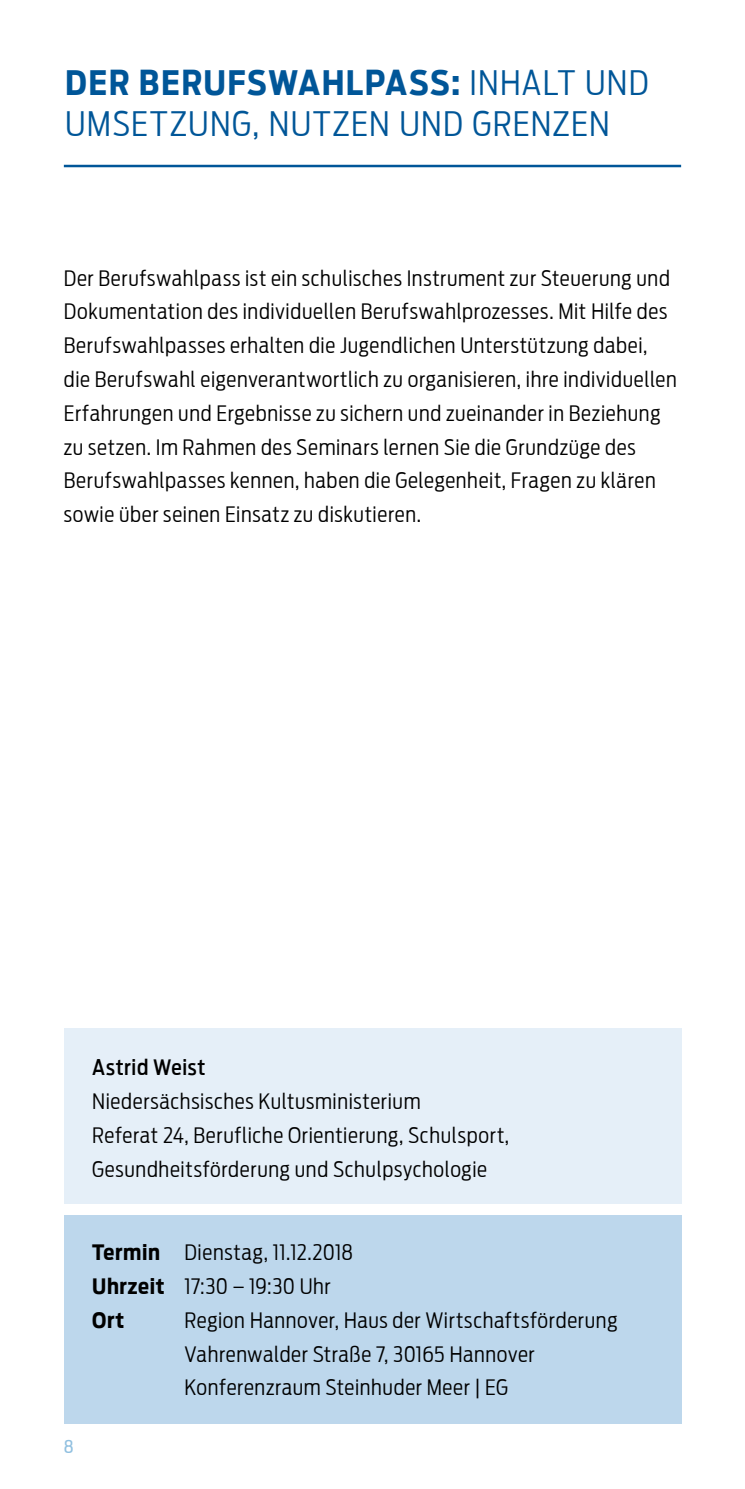
<style>
.page{position:relative;width:745px;height:1489px;background:#fff}
.page>*{position:absolute;margin:0;border:0;box-sizing:border-box;transform-origin:0 0}
.t1{font:300 33.75px/40.5px "Antenna Cond";letter-spacing:.035em;color:#005698}
.t2{font:300 21.25px/33.8px "Antenna Cond";letter-spacing:.03em;color:#000}
.t3{font:500 21.25px "Antenna Cond";letter-spacing:.035em;color:#000}
.t4{font:17.5px "Antenna Cond";color:#91c0e0}
.s1{font-weight:700}
</style>
<div class="page">
<div style="left:64px;top:1028px;width:616px;height:175px;background:#e5eff8"></div>
<div style="left:64px;top:1214px;width:616px;height:209px;background:#bdd7ec"></div>
<hr style="left:64px;top:165px;width:616px;height:2px;background:#005698">
<h1 class="t1" style="left:65px;top:62px;width:584px"><span class="s1">DER BERUFSWAHLPASS:</span> INHALT UND<br>UMSETZUNG, NUTZEN UND GRENZEN</h1>
<p class="t2" style="left:64px;top:261px;width:614px">Der Berufswahlpass ist ein schulisches Instrument zur Steuerung und Dokumentation des individuellen Berufswahlprozesses. Mit Hilfe des Berufswahlpasses erhalten die Jugendlichen Unterstützung dabei, die Berufswahl eigenverantwortlich zu organisieren, ihre individuellen Erfahrungen und Ergebnisse zu sichern und zueinander in Beziehung zu setzen. Im Rahmen des Seminars lernen Sie die Grundzüge des Berufswahlpasses kennen, haben die Gelegenheit, Fragen zu klären sowie über seinen Einsatz zu diskutieren.</p>
<p class="t3" style="left:92px;top:1054px;width:115px">Astrid Weist</p>
<p class="t2" style="left:92px;top:1084px;width:418px">Niedersächsisches Kultusministerium<br>Referat 24, Berufliche Orientierung, Schulsport,<br>Gesundheitsförderung und Schulpsychologie</p>
<p class="t4" style="left:64px;top:1436px;width:11px">8</p>
<p class="t2" style="left:92px;top:1235px;width:262px"><span class="s1">Termin</span> Dienstag, 11.12.2018<br><span class="s1">Uhrzeit</span> 17:30 – 19:30 Uhr<br><span class="s1">Ort</span></p>
<p class="t2" style="left:184px;top:1303px;width:434px">Region Hannover, Haus der Wirtschaftsförderung<br>Vahrenwalder Straße 7, 30165 Hannover<br>Konferenzraum Steinhuder Meer | EG</p>
</div>
